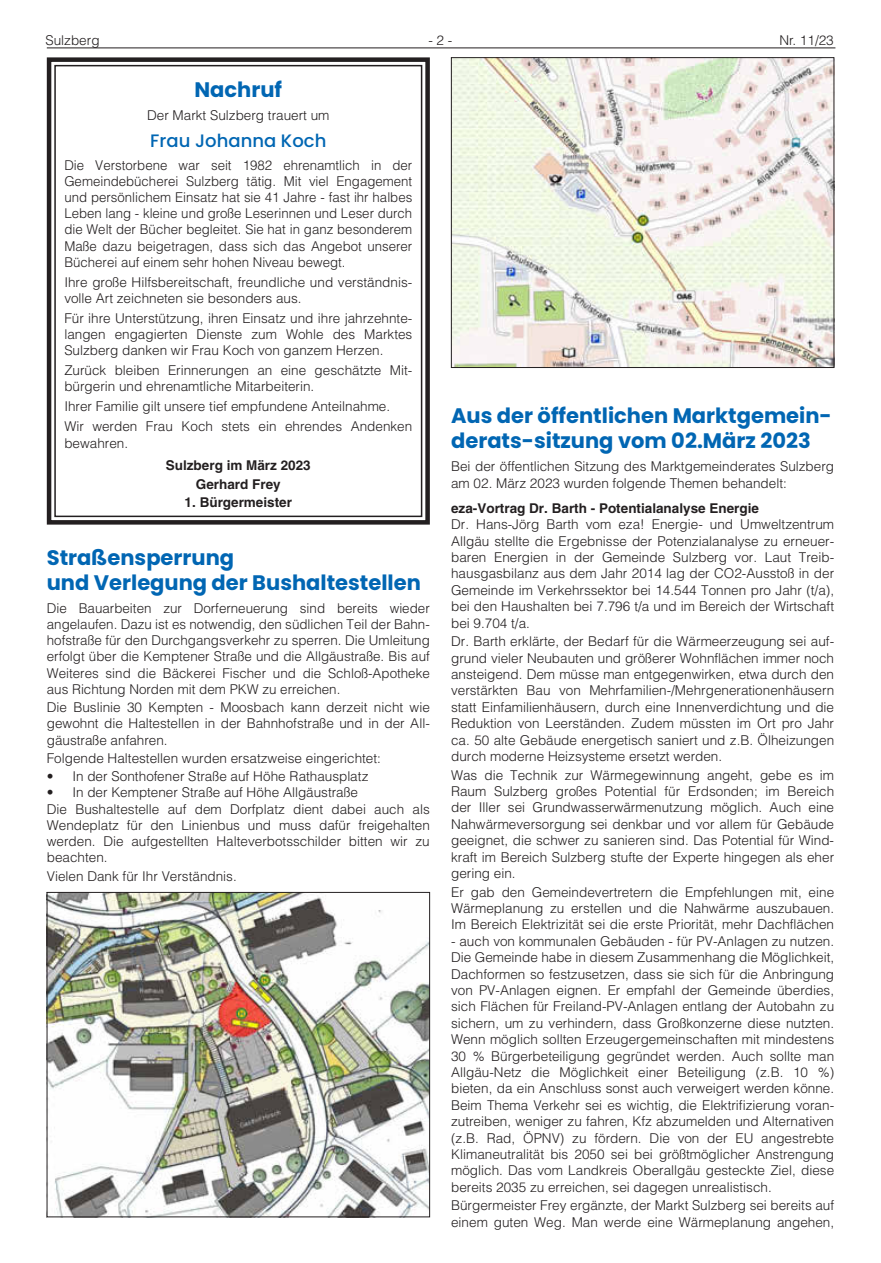
<style>
.page{position:relative;width:881px;height:1263px;background:#fff}
.page>*{position:absolute;margin:0;border:0;box-sizing:border-box;transform-origin:0 0}
.t1{font:700 21px/25.2px "Poppins";color:#0166b3}
.t2{font:500 18px "Poppins";color:#0166b3}
.t3{font:300 13.5px/16.4px "Helvetica LT";color:#231f20;text-align:justify}
.t4{font:700 13.5px/18.3px "Helvetica LT";color:#231f20;text-align:center}
</style>
<div class="page">
<hr style="left:47px;top:48px;width:788px;height:1px;background:#231f20">
<svg style="left:46px;top:57px;width:384px;height:468px"></svg>
<div style="left:54px;top:65px;width:368px;height:452px;border:2px solid #231f20"></div>
<img style="left:49px;top:894px;width:378px;height:321px">
<div style="left:47px;top:892px;width:382px;height:325px;border:1px solid #231f20"></div>
<img style="left:453px;top:59px;width:378px;height:307px">
<div style="left:451px;top:57px;width:382px;height:311px;border:1px solid #231f20"></div>
<p class="t3" style="left:45px;top:32px;width:56px">Sulzberg</p>
<p class="t3" style="left:428px;top:32px;width:26px">- 2 -</p>
<p class="t3" style="left:779px;top:32px;width:56px">Nr. 11/23</p>
<h1 class="t1" style="left:194px;top:77px;width:89px">Nachruf</h1>
<p class="t3" style="left:147px;top:106px;width:184px">Der Markt Sulzberg trauert um</p>
<h2 class="t2" style="left:150px;top:130px;width:177px">Frau Johanna Koch</h2>
<p class="t3" style="left:64px;top:156px;width:349px">Die Verstorbene war seit 1982 ehrenamtlich in der Gemeindebücherei Sulzberg tätig. Mit viel Engagement und persönlichem Einsatz hat sie 41 Jahre - fast ihr halbes Leben lang - kleine und große Leserinnen und Leser durch die Welt der Bücher begleitet. Sie hat in ganz besonderem Maße dazu beigetragen, dass sich das Angebot unserer Bücherei auf einem sehr hohen Niveau bewegt.</p>
<p class="t3" style="left:64px;top:274px;width:349px">Ihre große Hilfsbereitschaft, freundliche und verständnis&shy;volle Art zeichneten sie besonders aus.</p>
<p class="t3" style="left:64px;top:310px;width:349px">Für ihre Unterstützung, ihren Einsatz und ihre jahrzehnte&shy;langen engagierten Dienste zum Wohle des Marktes Sulzberg danken wir Frau Koch von ganzem Herzen.</p>
<p class="t3" style="left:64px;top:362px;width:349px">Zurück bleiben Erinnerungen an eine geschätzte Mit&shy;bürgerin und ehrenamtliche Mitarbeiterin.</p>
<p class="t3" style="left:64px;top:396px;width:349px;line-height:20px">Ihrer Familie gilt unsere tief empfundene Anteilnahme.<br>Wir werden Frau Koch stets ein ehrendes Andenken</p>
<p class="t3" style="left:64px;top:434px;width:65px">bewahren.</p>
<p class="t4" style="left:166px;top:456px;width:146px">Sulzberg im März 2023<br>Gerhard Frey</p>
<p class="t4" style="left:184px;top:493px;width:109px">1. Bürgermeister</p>
<h1 class="t1" style="left:47px;top:545px;width:375px">Straßensperrung<br>und Verlegung der Bushaltestellen</h1>
<p class="t3" style="left:47px;top:600px;width:384px">Die Bauarbeiten zur Dorferneuerung sind bereits wieder angelaufen. Dazu ist es notwendig, den südlichen Teil der Bahn&shy;hofstraße für den Durchgangsverkehr zu sperren. Die Umleitung erfolgt über die Kemptener Straße und die Allgäustraße. Bis auf Weiteres sind die Bäckerei Fischer und die Schloß-Apotheke aus Richtung Norden mit dem PKW zu erreichen.</p>
<p class="t3" style="left:47px;top:699px;width:384px">Die Buslinie 30 Kempten - Moosbach kann derzeit nicht wie gewohnt die Haltestellen in der Bahnhofstraße und in der All&shy;gäustraße anfahren.</p>
<p class="t3" style="left:47px;top:750px;width:335px">Folgende Haltestellen wurden ersatzweise eingerichtet:</p>
<p class="t3" style="left:47px;top:768px;width:323px">• In der Sonthofener Straße auf Höhe Rathausplatz</p>
<p class="t3" style="left:47px;top:784px;width:384px;text-align:left">• In der Kemptener Straße auf Höhe Allgäustraße<br>Die Bushaltestelle auf dem Dorfplatz dient dabei auch als Wendeplatz für den Linienbus und muss dafür freigehalten werden. Die aufgestellten Halteverbotsschilder bitten wir zu beachten.</p>
<p class="t3" style="left:47px;top:867px;width:191px">Vielen Dank für Ihr Verständnis.</p>
<h1 class="t1" style="left:451px;top:403px;width:382px">Aus der öffentlichen Marktgemein&shy;derats-sitzung vom 02.März 2023</h1>
<p class="t3" style="left:451px;top:458px;width:384px">Bei der öffentlichen Sitzung des Marktgemeinderates Sulzberg am 02. März 2023 wurden folgende Themen behandelt:</p>
<p class="t4" style="left:451px;top:499px;width:309px">eza-Vortrag Dr. Barth - Potentialanalyse Energie</p>
<p class="t3" style="left:451px;top:516px;width:384px">Dr. Hans-Jörg Barth vom eza! Energie- und Umweltzentrum Allgäu stellte die Ergebnisse der Potenzialanalyse zu erneuer&shy;baren Energien in der Gemeinde Sulzberg vor. Laut Treib&shy;hausgasbilanz aus dem Jahr 2014 lag der CO2-Ausstoß in der Gemeinde im Verkehrssektor bei 14.544 Tonnen pro Jahr (t/a), bei den Haushalten bei 7.796 t/a und im Bereich der Wirtschaft bei 9.704 t/a.</p>
<p class="t3" style="left:451px;top:633px;width:384px">Dr. Barth erklärte, der Bedarf für die Wärmeerzeugung sei auf&shy;grund vieler Neubauten und größerer Wohnflächen immer noch ansteigend. Dem müsse man entgegenwirken, etwa durch den verstärkten Bau von Mehrfamilien-/Mehrgenerationenhäusern statt Einfamilienhäusern, durch eine Innenverdichtung und die Reduktion von Leerständen. Zudem müssten im Ort pro Jahr ca. 50 alte Gebäude energetisch saniert und z.B. Ölheizungen durch moderne Heizsysteme ersetzt werden.</p>
<p class="t3" style="left:451px;top:766px;width:384px">Was die Technik zur Wärmegewinnung angeht, gebe es im Raum Sulzberg großes Potential für Erdsonden; im Bereich der Iller sei Grundwasserwärmenutzung möglich. Auch eine Nahwärmeversorgung sei denkbar und vor allem für Gebäude geeignet, die schwer zu sanieren sind. Das Potential für Wind&shy;kraft im Bereich Sulzberg stufte der Experte hingegen als eher gering ein.</p>
<p class="t3" style="left:451px;top:883px;width:384px">Er gab den Gemeindevertretern die Empfehlungen mit, eine Wärmeplanung zu erstellen und die Nahwärme auszubauen.<br>Im Bereich Elektrizität sei die erste Priorität, mehr Dachflächen</p>
<p class="t3" style="left:451px;top:933px;width:384px">- auch von kommunalen Gebäuden - für PV-Anlagen zu nutzen.<br>Die Gemeinde habe in diesem Zusammenhang die Möglichkeit, Dachformen so festzusetzen, dass sie sich für die Anbringung von PV-Anlagen eignen. Er empfahl der Gemeinde überdies, sich Flächen für Freiland-PV-Anlagen entlang der Autobahn zu sichern, um zu verhindern, dass Großkonzerne diese nutzten.<br>Wenn möglich sollten Erzeugergemeinschaften mit mindestens 30 % Bürgerbeteiligung gegründet werden. Auch sollte man Allgäu-Netz die Möglichkeit einer Beteiligung (z.B. 10 %) bieten, da ein Anschluss sonst auch verweigert werden könne.<br>Beim Thema Verkehr sei es wichtig, die Elektrifizierung voran&shy;zutreiben, weniger zu fahren, Kfz abzumelden und Alternativen (z.B. Rad, ÖPNV) zu fördern. Die von der EU angestrebte Klimaneutralität bis 2050 sei bei größtmöglicher Anstrengung möglich. Das vom Landkreis Oberallgäu gesteckte Ziel, diese bereits 2035 zu erreichen, sei dagegen unrealistisch.</p>
<p class="t3" style="left:451px;top:1197px;width:384px">Bürgermeister Frey ergänzte, der Markt Sulzberg sei bereits auf einem guten Weg. Man werde eine Wärmeplanung angehen,</p>
</div>
